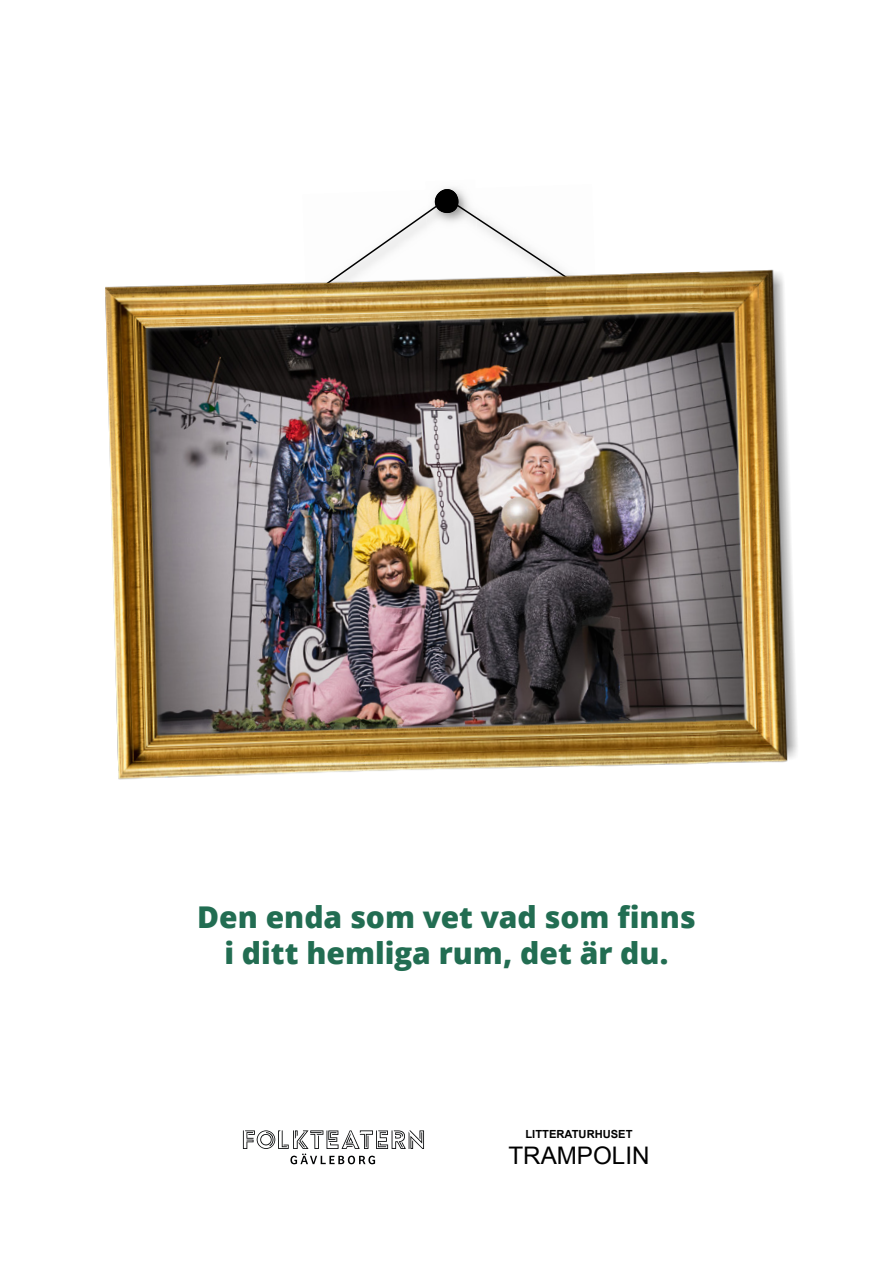
<style>
.page{position:relative;width:893px;height:1263px;background:#fff}
.page>*{position:absolute;margin:0;border:0;box-sizing:border-box;transform-origin:0 0}
.t1{font:800 30px/36px "Open Sans";color:#226d52;text-align:center}
.t2{font:24.15px "Arial";color:#000}
.t3{font:700 11.1px "Arial";color:#000}
</style>
<div class="page">
<img style="left:435px;top:189px;width:24px;height:9px">
<svg style="left:362px;top:198px;width:182px;height:60px"></svg>
<img style="left:105px;top:258px;width:693px;height:522px">
<svg style="left:243px;top:1130px;width:181px;height:34px"></svg>
<p class="t1" style="left:197px;top:897px;width:500px">Den enda som vet vad som finns i ditt hemliga rum, det är du.</p>
<p class="t3" style="left:525px;top:1127px;width:109px">LITTERATURHUSET</p>
<p class="t2" style="left:508px;top:1140px;width:143px">TRAMPOLIN</p>
</div>
